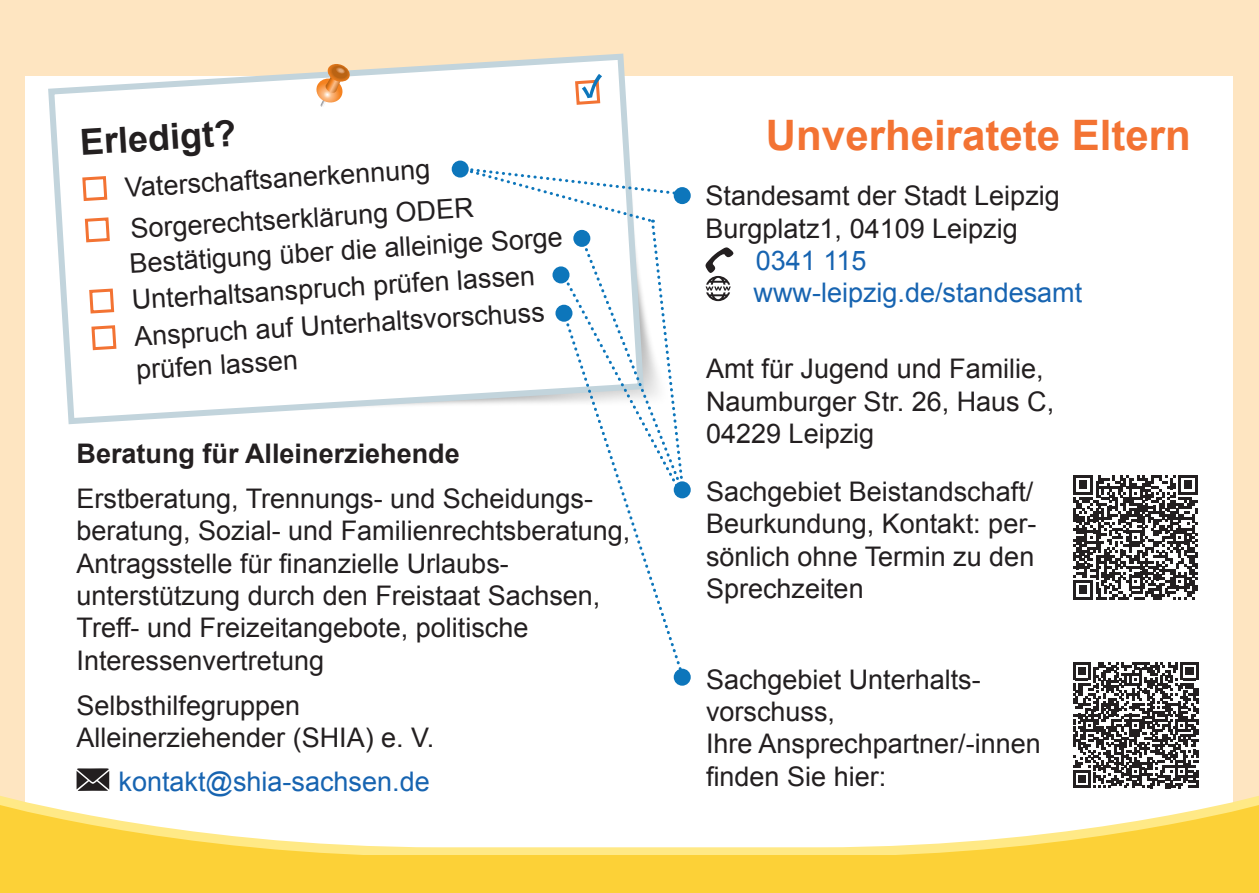
<style>
.page{position:relative;width:1259px;height:893px;background:#fee5c1}
.page>*{position:absolute;margin:0;border:0;box-sizing:border-box;transform-origin:0 0}
.t1{font:700 42px "Arial";color:#f37333}
.t2{font:700 36px "Arial";color:#231f20}
.Copytext{font:27px/32.4px "Arial";color:#231f20}
.Halbe_Leerzeile{font:27px "Arial";color:#231f20}
.Copytext-2{font:27px "Arial";color:#1764b1}
.Copytext-3{font:700 27px "Arial";color:#231f20}
.Halbe_Leerzeile-2{font:27px "Arial";color:#1764b1}
</style>
<div class="page">
<div style="left:26px;top:77px;width:1207px;height:789px;background:#fff"></div>
<svg style="left:0;top:798px;width:1259px;height:57px"></svg>
<div style="left:0;top:855px;width:1259px;height:38px;background:#fcd137"></div>
<svg style="left:1073px;top:662px;width:125px;height:126px"></svg>
<svg style="left:1073px;top:475px;width:124px;height:124px"></svg>
<svg style="left:45px;top:53px;width:602px;height:372px"></svg>
<svg style="left:81px;top:174px;width:28px;height:29px"></svg>
<svg style="left:83px;top:216px;width:28px;height:28px"></svg>
<svg style="left:88px;top:287px;width:28px;height:28px"></svg>
<svg style="left:90px;top:324px;width:28px;height:28px"></svg>
<svg style="left:77px;top:768px;width:32px;height:23px"></svg>
<div style="left:452px;top:161px;width:17px;height:17px;background:#0d76bb;border-radius:50%"></div>
<div style="left:674px;top:187px;width:17px;height:17px;background:#0d76bb;border-radius:50%"></div>
<div style="left:674px;top:481px;width:17px;height:17px;background:#0d76bb;border-radius:50%"></div>
<div style="left:674px;top:669px;width:17px;height:17px;background:#0d76bb;border-radius:50%"></div>
<svg style="left:459px;top:166px;width:226px;height:511px"></svg>
<svg style="left:315px;top:64px;width:36px;height:43px"></svg>
<svg style="left:573px;top:74px;width:29px;height:32px"></svg>
<p class="t2" style="left:78px;top:119px;width:158px;rotate:-4deg">Erledigt?</p>
<p class="Halbe_Leerzeile" style="left:124px;top:169px;width:307px;rotate:-3deg">Vaterschaftsanerkennung</p>
<p class="Copytext" style="left:130px;top:211px;width:345px;rotate:-3deg">Sorgerechtserklärung ODER</p>
<p class="Halbe_Leerzeile" style="left:129px;top:244px;width:435px;rotate:-3deg">Bestätigung über die alleinige Sorge</p>
<p class="Halbe_Leerzeile" style="left:131px;top:281px;width:405px;rotate:-3deg">Unterhaltsanspruch prüfen lassen</p>
<p class="Halbe_Leerzeile" style="left:133px;top:317px;width:413px;rotate:-3deg">Anspruch auf Unterhaltsvorschuss</p>
<p class="Halbe_Leerzeile" style="left:135px;top:351px;width:164px;rotate:-3deg">prüfen lassen</p>
<p class="Copytext-3" style="left:77px;top:435px;width:385px">Beratung für Alleinerziehende</p>
<p class="Copytext" style="left:77px;top:482px;width:555px">Erstberatung, Trennungs- und Scheidungs&shy;beratung, Sozial- und Familienrechtsberatung, Antragsstelle für finanzielle Urlaubs&shy;unterstützung durch den Freistaat Sachsen, Treff- und Freizeitangebote, politische Interessenvertretung</p>
<p class="Copytext" style="left:77px;top:690px;width:359px">Selbsthilfegruppen<br>Alleinerziehender (SHIA) e. V.</p>
<p class="Halbe_Leerzeile-2" style="left:119px;top:764px;width:313px">kontakt@shia-sachsen.de</p>
<p class="t1" style="left:766px;top:107px;width:426px">Unverheiratete Eltern</p>
<p class="Copytext" style="left:705px;top:180px;width:356px">Standesamt der Stadt Leipzig</p>
<p class="Copytext" style="left:705px;top:212px;width:314px">Burgplatz1, 04109 Leipzig</p>
<p class="Copytext-2" style="left:756px;top:243px;width:112px">0341 115</p>
<p class="Copytext-2" style="left:753px;top:275px;width:330px">www-leipzig.de/standesamt</p>
<p class="Copytext" style="left:706px;top:353px;width:350px">Amt für Jugend und Familie,<br>Naumburger Str. 26, Haus C,<br>04229 Leipzig</p>
<p class="Copytext" style="left:706px;top:476px;width:332px;text-align:justify">Sachgebiet Beistandschaft/ Beurkundung, Kontakt: per&shy;sönlich ohne Termin zu den Sprechzeiten</p>
<p class="Copytext" style="left:706px;top:663px;width:336px">Sachgebiet Unterhalts&shy;vorschuss,<br>Ihre Ansprechpartner/-innen finden Sie hier:</p>
</div>
